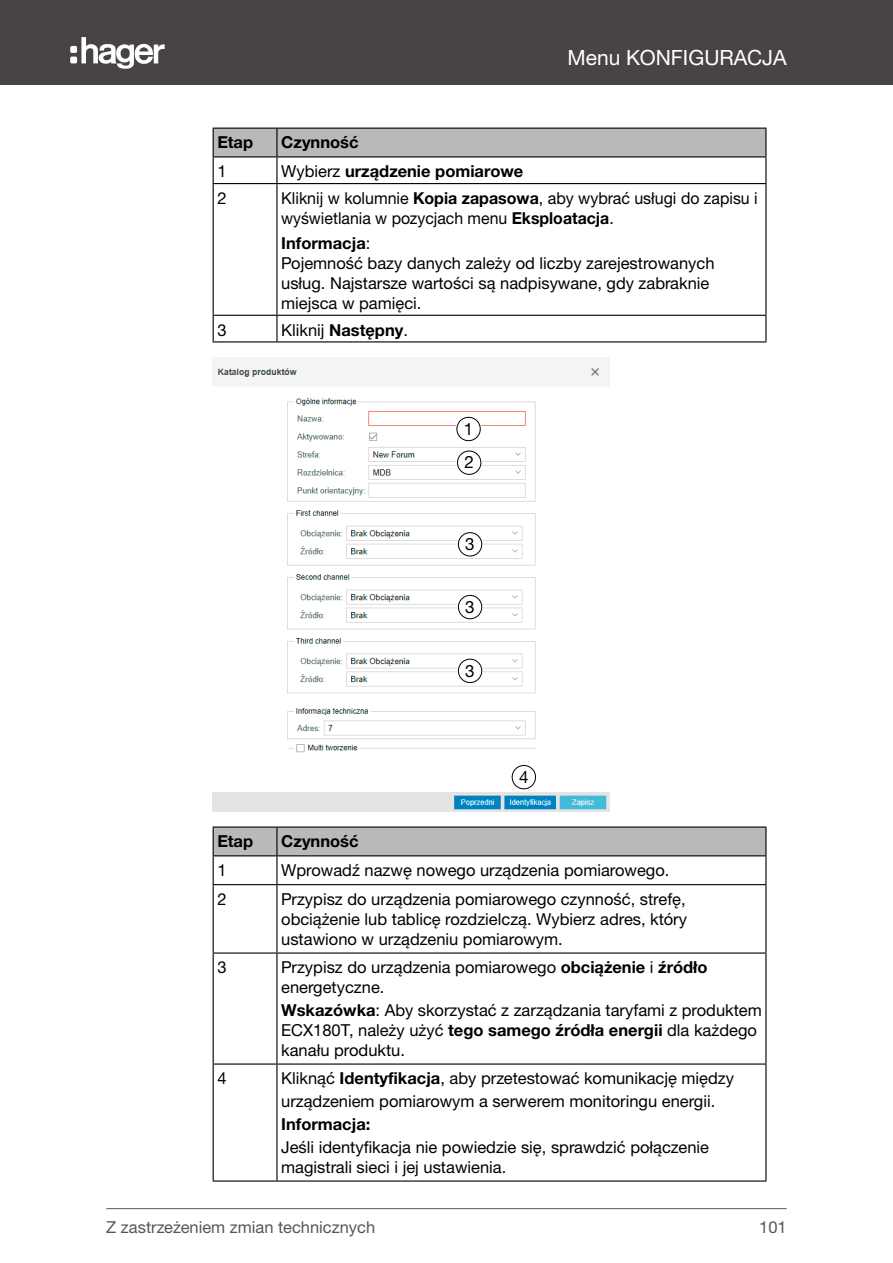
<style>
.page{position:relative;width:893px;height:1263px;background:#fff}
.page>*{position:absolute;margin:0;border:0;box-sizing:border-box;transform-origin:0 0}
.t1{font:21px "Helvetica Neue LTW1 G";color:#fff}
.t2{font:16.95px/33.8px "Helvetica Neue LTW1 G";color:#000}
.t3{font:16.5px/19.8px "Helvetica Neue LTW1 G";color:#000}
.t4{font:700 16.5px "Helvetica Neue LTW1 G";color:#000}
.t5{font:16.5px "Helvetica Neue LTW1 G";color:#565655}
.s1{font-weight:400}
.s2{font-weight:700}
</style>
<div class="page">
<div style="left:0;top:0;width:893px;height:85px;background:#484443"></div>
<svg style="left:81px;top:37px;width:84px;height:32px"></svg>
<div style="left:70px;top:46px;width:7px;height:7px;background:#fefefe;border-radius:2px"></div>
<div style="left:70px;top:57px;width:7px;height:6px;background:#fefefe;border-radius:2px"></div>
<hr style="left:106px;top:1208px;width:681px;height:1px;background:#565655">
<hr style="left:213px;top:183px;width:64px;height:1px;background:#000">
<hr style="left:277px;top:183px;width:489px;height:1px;background:#000">
<hr style="left:276px;top:184px;width:2px;height:131px;background:#000">
<hr style="left:276px;top:316px;width:2px;height:25px;background:#000">
<svg style="left:213px;top:128px;width:553px;height:55px"></svg>
<hr style="left:213px;top:184px;width:1px;height:131px;background:#000">
<hr style="left:765px;top:184px;width:1px;height:131px;background:#000">
<hr style="left:213px;top:315px;width:64px;height:1px;background:#000">
<svg style="left:213px;top:316px;width:1px;height:25px"></svg>
<hr style="left:277px;top:315px;width:489px;height:1px;background:#000">
<svg style="left:765px;top:316px;width:1px;height:25px"></svg>
<hr style="left:213px;top:341px;width:64px;height:1px;background:#000">
<hr style="left:277px;top:341px;width:489px;height:1px;background:#000">
<img style="left:213px;top:358px;width:396px;height:453px">
<svg style="left:456px;top:416px;width:25px;height:26px"></svg>
<div style="left:457px;top:417px;width:23px;height:24px;background:#fff;border-radius:50%"></div>
<div style="left:457px;top:417px;width:23px;height:24px;border:1px solid #000;border-radius:50%"></div>
<svg style="left:456px;top:450px;width:26px;height:26px"></svg>
<div style="left:457px;top:451px;width:24px;height:23px;background:#fff;border-radius:50%"></div>
<div style="left:457px;top:451px;width:24px;height:24px;border:1px solid #000;border-radius:50%"></div>
<svg style="left:457px;top:531px;width:26px;height:26px"></svg>
<div style="left:458px;top:533px;width:24px;height:23px;background:#fff;border-radius:50%"></div>
<div style="left:458px;top:532px;width:24px;height:24px;border:1px solid #000;border-radius:50%"></div>
<svg style="left:457px;top:594px;width:26px;height:26px"></svg>
<div style="left:458px;top:595px;width:24px;height:24px;background:#fff;border-radius:50%"></div>
<div style="left:458px;top:595px;width:24px;height:24px;border:1px solid #000;border-radius:50%"></div>
<svg style="left:457px;top:658px;width:26px;height:26px"></svg>
<div style="left:458px;top:659px;width:24px;height:23px;background:#fff;border-radius:50%"></div>
<div style="left:458px;top:659px;width:24px;height:24px;border:1px solid #000;border-radius:50%"></div>
<svg style="left:511px;top:764px;width:26px;height:26px"></svg>
<div style="left:512px;top:765px;width:23px;height:24px;background:#fff;border-radius:50%"></div>
<div style="left:512px;top:765px;width:24px;height:24px;border:1px solid #000;border-radius:50%"></div>
<hr style="left:276px;top:885px;width:2px;height:67px;background:#000">
<hr style="left:276px;top:954px;width:2px;height:109px;background:#000">
<hr style="left:276px;top:1064px;width:2px;height:116px;background:#000">
<hr style="left:213px;top:826px;width:64px;height:2px;background:#000">
<hr style="left:277px;top:826px;width:489px;height:2px;background:#000">
<svg style="left:213px;top:827px;width:553px;height:57px"></svg>
<hr style="left:213px;top:884px;width:64px;height:1px;background:#000">
<hr style="left:213px;top:885px;width:1px;height:67px;background:#000">
<hr style="left:277px;top:884px;width:489px;height:1px;background:#000">
<hr style="left:765px;top:885px;width:1px;height:67px;background:#000">
<hr style="left:213px;top:952px;width:64px;height:2px;background:#000">
<hr style="left:213px;top:954px;width:1px;height:109px;background:#000">
<hr style="left:277px;top:952px;width:489px;height:2px;background:#000">
<hr style="left:765px;top:954px;width:1px;height:109px;background:#000">
<hr style="left:213px;top:1063px;width:64px;height:1px;background:#000">
<hr style="left:213px;top:1064px;width:1px;height:116px;background:#000">
<hr style="left:277px;top:1063px;width:489px;height:1px;background:#000">
<hr style="left:765px;top:1064px;width:1px;height:116px;background:#000">
<hr style="left:213px;top:1180px;width:64px;height:1px;background:#000">
<hr style="left:277px;top:1180px;width:489px;height:1px;background:#000">
<p class="t1" style="left:567px;top:44px;width:221px">Menu KONFIGURACJA</p>
<p class="t4" style="left:217px;top:132px;width:37px">Etap</p>
<p class="t4" style="left:281px;top:132px;width:79px">Czynność</p>
<p class="t3" style="left:217px;top:161px;width:11px">1</p>
<p class="t4" style="left:281px;top:161px;width:244px"><span class="s1">Wybierz</span> urządzenie pomiarowe</p>
<p class="t3" style="left:217px;top:188px;width:11px">2</p>
<p class="t3" style="left:281px;top:188px;width:478px">Kliknij w kolumnie <span class="s2">Kopia zapasowa</span>, aby wybrać usługi do zapisu i wyświetlania w pozycjach menu <span class="s2">Eksploatacja</span>.</p>
<p class="t3" style="left:281px;top:234px;width:435px"><span class="s2">Informacja</span>:<br>Pojemność bazy danych zależy od liczby zarejestrowanych usług. Najstarsze wartości są nadpisywane, gdy zabraknie miejsca w pamięci.</p>
<p class="t3" style="left:217px;top:320px;width:11px">3</p>
<p class="t3" style="left:281px;top:320px;width:128px">Kliknij <span class="s2">Następny</span>.</p>
<p class="t2" style="left:464px;top:412px;width:12px">1<br>2</p>
<p class="t2" style="left:465px;top:527px;width:11px">3</p>
<p class="t2" style="left:465px;top:590px;width:11px">3</p>
<p class="t2" style="left:465px;top:653px;width:11px">3</p>
<p class="t2" style="left:519px;top:760px;width:11px">4</p>
<p class="t4" style="left:217px;top:831px;width:37px">Etap</p>
<p class="t4" style="left:281px;top:831px;width:79px">Czynność</p>
<p class="t3" style="left:217px;top:860px;width:11px">1</p>
<p class="t3" style="left:281px;top:860px;width:390px">Wprowadź nazwę nowego urządzenia pomiarowego.</p>
<p class="t3" style="left:217px;top:889px;width:11px">2</p>
<p class="t3" style="left:281px;top:889px;width:407px;text-align:justify">Przypisz do urządzenia pomiarowego czynność, strefę, obciążenie lub tablicę rozdzielczą. Wybierz adres, który ustawiono w urządzeniu pomiarowym.</p>
<p class="t3" style="left:217px;top:957px;width:11px">3</p>
<p class="t3" style="left:281px;top:957px;width:428px">Przypisz do urządzenia pomiarowego <span class="s2">obciążenie</span> i <span class="s2">źródło </span>energetyczne.</p>
<p class="t3" style="left:281px;top:1000px;width:482px"><span class="s2">Wskazówka</span>: Aby skorzystać z zarządzania taryfami z produktem<br>ECX180T, należy użyć <span class="s2">tego samego źródła energii</span> dla każdego kanału produktu.</p>
<p class="t3" style="left:217px;top:1068px;width:11px">4</p>
<p class="t3" style="left:281px;top:1067px;width:454px;line-height:22.8px">Kliknąć <span class="s2">Identyfikacja</span>, aby przetestować komunikację między urządzeniem pomiarowym a serwerem monitoringu energii.</p>
<p class="t4" style="left:281px;top:1114px;width:91px">Informacja:</p>
<p class="t3" style="left:281px;top:1137px;width:429px">Jeśli identyfikacja nie powiedzie się, sprawdzić połączenie magistrali sieci i jej ustawienia.</p>
<p class="t5" style="left:106px;top:1217px;width:270px">Z zastrzeżeniem zmian technicznych</p>
<p class="t5" style="left:759px;top:1217px;width:29px">101</p>
</div>
